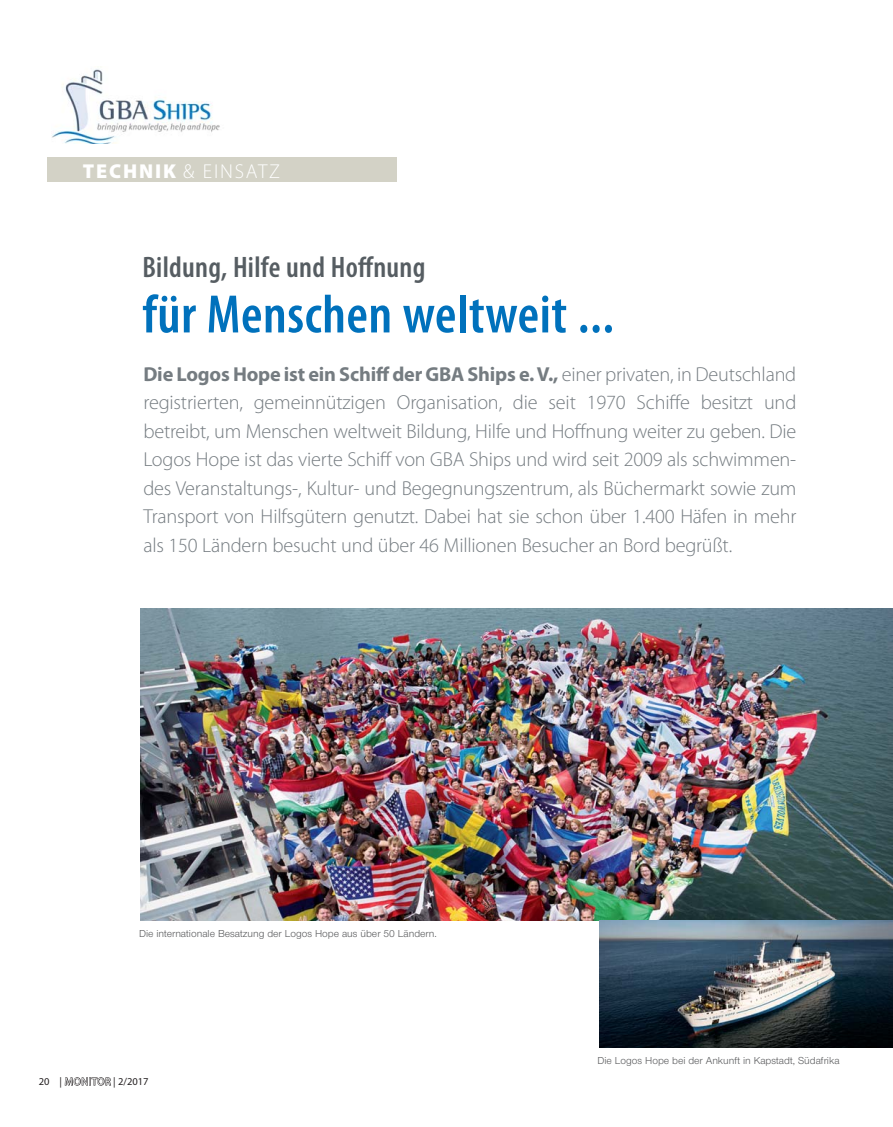
<style>
.page{position:relative;width:893px;height:1127px;background:#fff}
.page>*{position:absolute;margin:0;border:0;box-sizing:border-box;transform-origin:0 0}
.t1{font:600 condensed 54.6px "Myriad Pro";letter-spacing:.01em;color:#0071bc}
.t2{font:600 condensed 29.7px "Myriad Pro";letter-spacing:.01em;color:#565d62}
.t3{font:300 20.25px/28.5px "Myriad Pro";letter-spacing:-.01em;color:#757c81;text-align:justify}
.t4{font:300 20.1px "Myriad Pro";letter-spacing:.09em;color:#fff}
.t5{font:10.5px "Nimbus Sans Novus T";color:#58595b}
.t6{font:10.5px "Myriad Pro";letter-spacing:.035em;color:#231f20}
.s1{font-weight:900}
.s2{font-weight:700}
.s3{color:#fff}
</style>
<div class="page">
<img style="left:52px;top:69px;width:168px;height:75px">
<img style="left:140px;top:608px;width:753px;height:312px">
<div style="left:48px;top:157px;width:349px;height:25px;background:#d3d2c6"></div>
<img style="left:600px;top:921px;width:293px;height:126px">
<p class="t4" style="left:83px;top:163px;width:199px"><span class="s1">TECHNIK</span> &amp; EINSATZ</p>
<h2 class="t2" style="left:143px;top:255px;width:284px">Bildung, Hilfe und Hoffnung</h2>
<h1 class="t1" style="left:143px;top:294px;width:473px">für Menschen weltweit ...</h1>
<p class="t3" style="left:143px;top:362px;width:654px"><span class="s2">Die Logos Hope ist ein Schiff der GBA Ships e. V.,</span> einer privaten, in Deutschland registrierten, gemeinnützigen Organisation, die seit 1970 Schiffe besitzt und betreibt, um Menschen weltweit Bildung, Hilfe und Hoffnung weiter zu geben. Die Logos Hope ist das vierte Schiff von GBA Ships und wird seit 2009 als schwimmen&shy;des Veranstaltungs-, Kultur- und Begegnungszentrum, als Büchermarkt sowie zum Transport von Hilfsgütern genutzt. Dabei hat sie schon über 1.400 Häfen in mehr als 150 Ländern besucht und über 46 Millionen Besucher an Bord begrüßt.</p>
<p class="t5" style="left:139px;top:930px;width:299px">Die internationale Besatzung der Logos Hope aus über 50 Ländern.</p>
<p class="t6" style="left:39px;top:1077px;width:111px">20 | M<span class="s3">ONITOR</span> | 2/2017</p>
<p class="t5" style="left:597px;top:1056px;width:244px">Die Logos Hope bei der Ankunft in Kapstadt, Südafrika</p>
</div>
